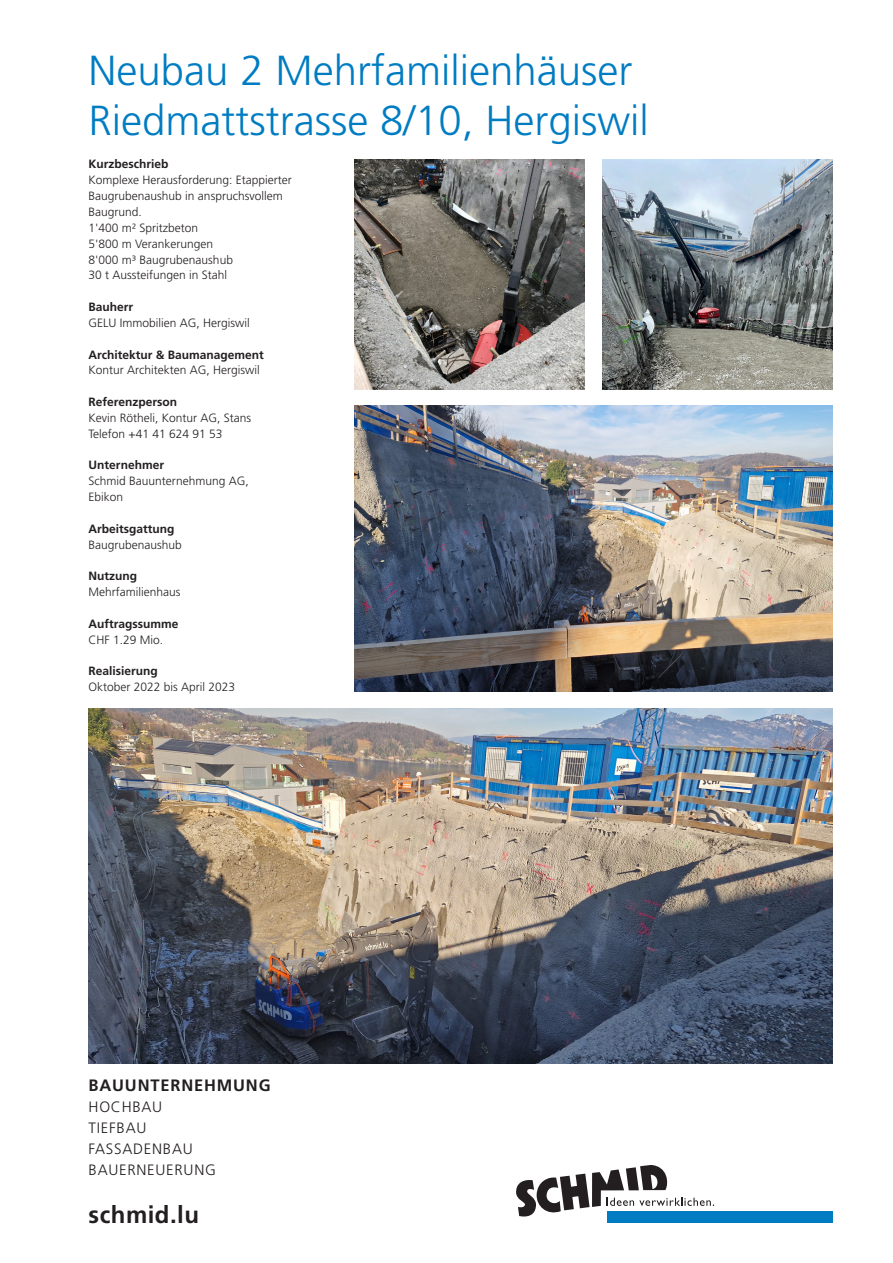
<style>
.page{position:relative;width:893px;height:1263px;background:#fff}
.page>*{position:absolute;margin:0;border:0;box-sizing:border-box;transform-origin:0 0}
.t1{font:300 42px/50.4px "Frutiger LT Std";color:#007cc2}
.t2{font:700 24px "Frutiger LT Std";letter-spacing:.02em;color:#231f20}
.t3{font:700 16.5px "Frutiger LT Std";letter-spacing:.05em;color:#231f20}
.t4{font:300 15px/21px "Frutiger LT Std";letter-spacing:.05em;color:#231f20}
.t5{font:300 12px/15.9px "Frutiger LT Std";color:#231f20}
.t6{font:700 12px "Frutiger LT Std";color:#231f20}
</style>
<div class="page">
<div style="left:607px;top:1211px;width:226px;height:11px;background:#007cc2"></div>
<svg style="left:516px;top:1165px;width:198px;height:52px"></svg>
<img style="left:602px;top:159px;width:231px;height:231px">
<img style="left:354px;top:405px;width:479px;height:286px">
<img style="left:354px;top:159px;width:231px;height:231px">
<img style="left:89px;top:709px;width:744px;height:354px">
<h1 class="t1" style="left:89px;top:46px;width:562px">Neubau 2 Mehrfamilienhäuser<br>Riedmattstrasse 8/10, Hergiswil</h1>
<p class="t6" style="left:89px;top:157px;width:82px">Kurzbeschrieb</p>
<p class="t5" style="left:89px;top:172px;width:205px">Komplexe Herausforderung: Etappierter<br>Baugrubenaushub in anspruchsvollem<br>Baugrund.<br>1'400 m² Spritzbeton<br>5'800 m Verankerungen<br>8'000 m³ Baugrubenaushub<br>30 t Aussteifungen in Stahl</p>
<p class="t6" style="left:89px;top:300px;width:46px">Bauherr</p>
<p class="t5" style="left:89px;top:315px;width:163px">GELU Immobilien AG, Hergiswil</p>
<p class="t6" style="left:89px;top:347px;width:177px">Architektur &amp; Baumanagement</p>
<p class="t5" style="left:89px;top:362px;width:173px">Kontur Architekten AG, Hergiswil</p>
<p class="t6" style="left:89px;top:395px;width:90px">Referenzperson</p>
<p class="t5" style="left:89px;top:410px;width:164px">Kevin Rötheli, Kontur AG, Stans<br>Telefon +41 41 624 91 53</p>
<p class="t6" style="left:89px;top:458px;width:77px">Unternehmer</p>
<p class="t5" style="left:89px;top:473px;width:162px">Schmid Bauunternehmung AG,<br>Ebikon</p>
<p class="t6" style="left:89px;top:522px;width:88px">Arbeitsgattung</p>
<p class="t5" style="left:89px;top:537px;width:95px">Baugrubenaushub</p>
<p class="t6" style="left:89px;top:569px;width:50px">Nutzung</p>
<p class="t5" style="left:89px;top:584px;width:94px">Mehrfamilienhaus</p>
<p class="t6" style="left:89px;top:617px;width:92px">Auftragssumme</p>
<p class="t5" style="left:89px;top:632px;width:76px">CHF 1.29 Mio.</p>
<p class="t6" style="left:89px;top:664px;width:71px">Realisierung</p>
<p class="t5" style="left:89px;top:679px;width:148px">Oktober 2022 bis April 2023</p>
<h3 class="t3" style="left:89px;top:1075px;width:184px">BAUUNTERNEHMUNG</h3>
<p class="t4" style="left:89px;top:1096px;width:129px">HOCHBAU<br>TIEFBAU<br>FASSADENBAU<br>BAUERNEUERUNG</p>
<h2 class="t2" style="left:89px;top:1200px;width:112px">schmid.lu</h2>
</div>
